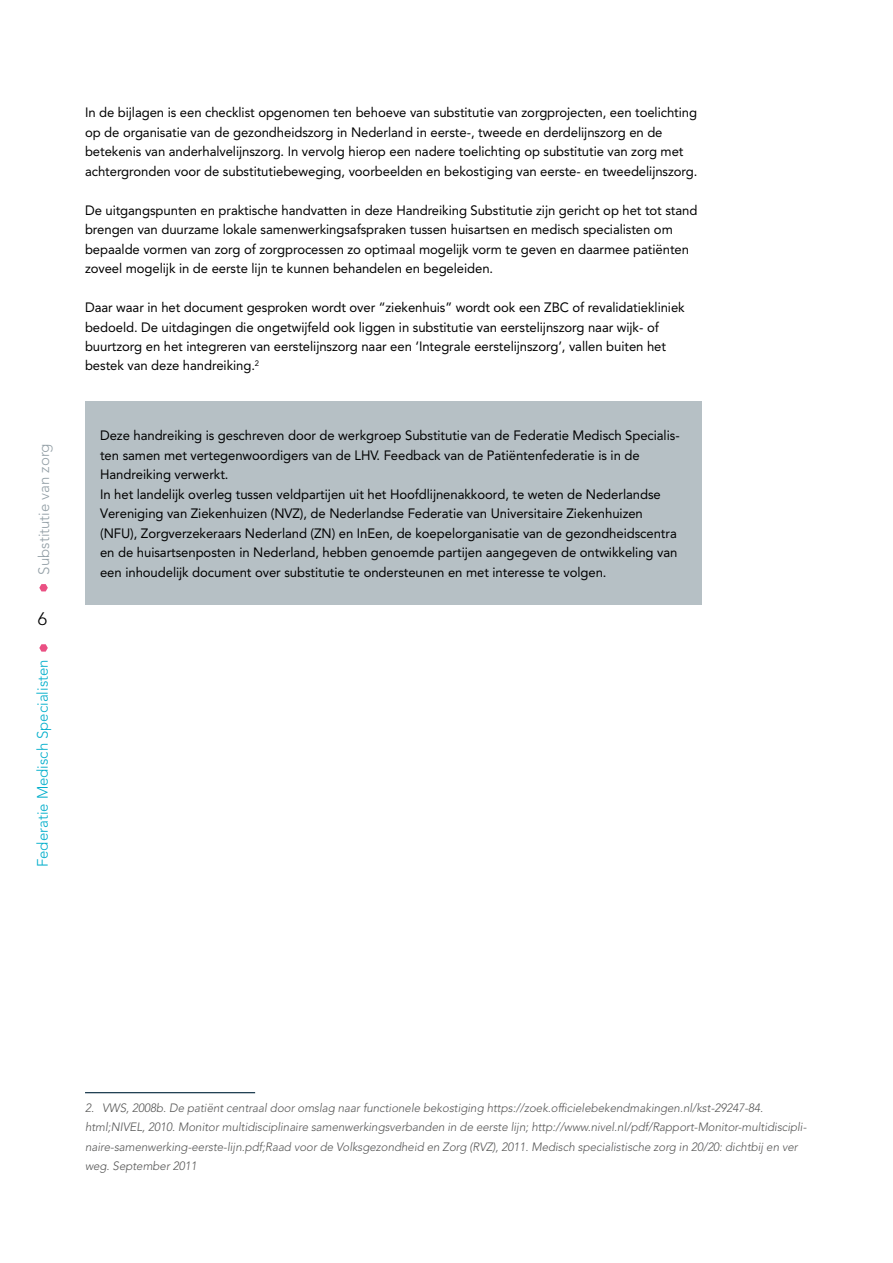
<style>
.page{position:relative;width:893px;height:1263px;background:#fff}
.page>*{position:absolute;margin:0;border:0;box-sizing:border-box;transform-origin:0 0}
.t1{font:300 18px "Avenir LT Std";color:#000}
.t2{font:300 15px "Avenir LT Std";color:#00aecb}
.t3{font:300 15px "Avenir LT Std";color:#939fa6}
.t4{font:13.5px/19.5px "Avenir LT Std";letter-spacing:-.005em;color:#000}
.t5{font:italic 300 12px/19.5px "Avenir LT Std";letter-spacing:-.005em;color:#565655}
</style>
<div class="page">
<hr style="left:85px;top:1092px;width:170px;height:1px;background:#00243a">
<svg style="left:39px;top:644px;width:9px;height:8px"></svg>
<svg style="left:39px;top:584px;width:9px;height:7px"></svg>
<div style="left:85px;top:401px;width:617px;height:203px;background:#b6c0c5"></div>
<p class="t3" style="left:35px;top:575px;width:133px;rotate:-90deg">Substitutie van zorg</p>
<h1 class="t1" style="left:38px;top:608px;width:11px">6</h1>
<p class="t2" style="left:34px;top:867px;width:209px;rotate:-90deg">Federatie Medisch Specialisten</p>
<p class="t4" style="left:85px;top:103px;width:614px">In de bijlagen is een checklist opgenomen ten behoeve van substitutie van zorgprojecten, een toelichting op de organisatie van de gezondheidszorg in Nederland in eerste-, tweede en derdelijnszorg en de betekenis van anderhalvelijnszorg. In vervolg hierop een nadere toelichting op substitutie van zorg met achtergronden voor de substitutiebeweging, voorbeelden en bekostiging van eerste- en tweedelijnszorg.</p>
<p class="t4" style="left:85px;top:200px;width:614px">De uitgangspunten en praktische handvatten in deze Handreiking Substitutie zijn gericht op het tot stand brengen van duurzame lokale samenwerkingsafspraken tussen huisartsen en medisch specialisten om bepaalde vormen van zorg of zorgprocessen zo optimaal mogelijk vorm te geven en daarmee patiënten zoveel mogelijk in de eerste lijn te kunnen behandelen en begeleiden.</p>
<p class="t4" style="left:85px;top:298px;width:601px">Daar waar in het document gesproken wordt over “ziekenhuis” wordt ook een ZBC of revalidatiekliniek bedoeld. De uitdagingen die ongetwijfeld ook liggen in substitutie van eerstelijnszorg naar wijk- of buurtzorg en het integreren van eerstelijnszorg naar een ‘Integrale eerstelijnszorg’, vallen buiten het bestek van deze handreiking.<sup>2</sup></p>
<p class="t4" style="left:100px;top:426px;width:581px">Deze handreiking is geschreven door de werkgroep Substitutie van de Federatie Medisch Specialis&shy;ten samen met vertegenwoordigers van de LHV. Feedback van de Patiëntenfederatie is in de Handreiking verwerkt.<br>In het landelijk overleg tussen veldpartijen uit het Hoofdlijnenakkoord, te weten de Nederlandse Vereniging van Ziekenhuizen (NVZ), de Nederlandse Federatie van Universitaire Ziekenhuizen (NFU), Zorgverzekeraars Nederland (ZN) en InEen, de koepelorganisatie van de gezondheidscentra en de huisartsenposten in Nederland, hebben genoemde partijen aangegeven de ontwikkeling van een inhoudelijk document over substitutie te ondersteunen en met interesse te volgen.</p>
<p class="t5" style="left:85px;top:1098px;width:723px">2. VWS, 2008b. De patiënt centraal door omslag naar functionele bekostiging https://zoek.officielebekendmakingen.nl/kst-29247-84. html;NIVEL, 2010. Monitor multidisciplinaire samenwerkingsverbanden in de eerste lijn; http://www.nivel.nl/pdf/Rapport-Monitor-multidiscipli&shy;naire-samenwerking-eerste-lijn.pdf;Raad voor de Volksgezondheid en Zorg (RVZ), 2011. Medisch specialistische zorg in 20/20: dichtbij en ver weg. September 2011</p>
</div>
